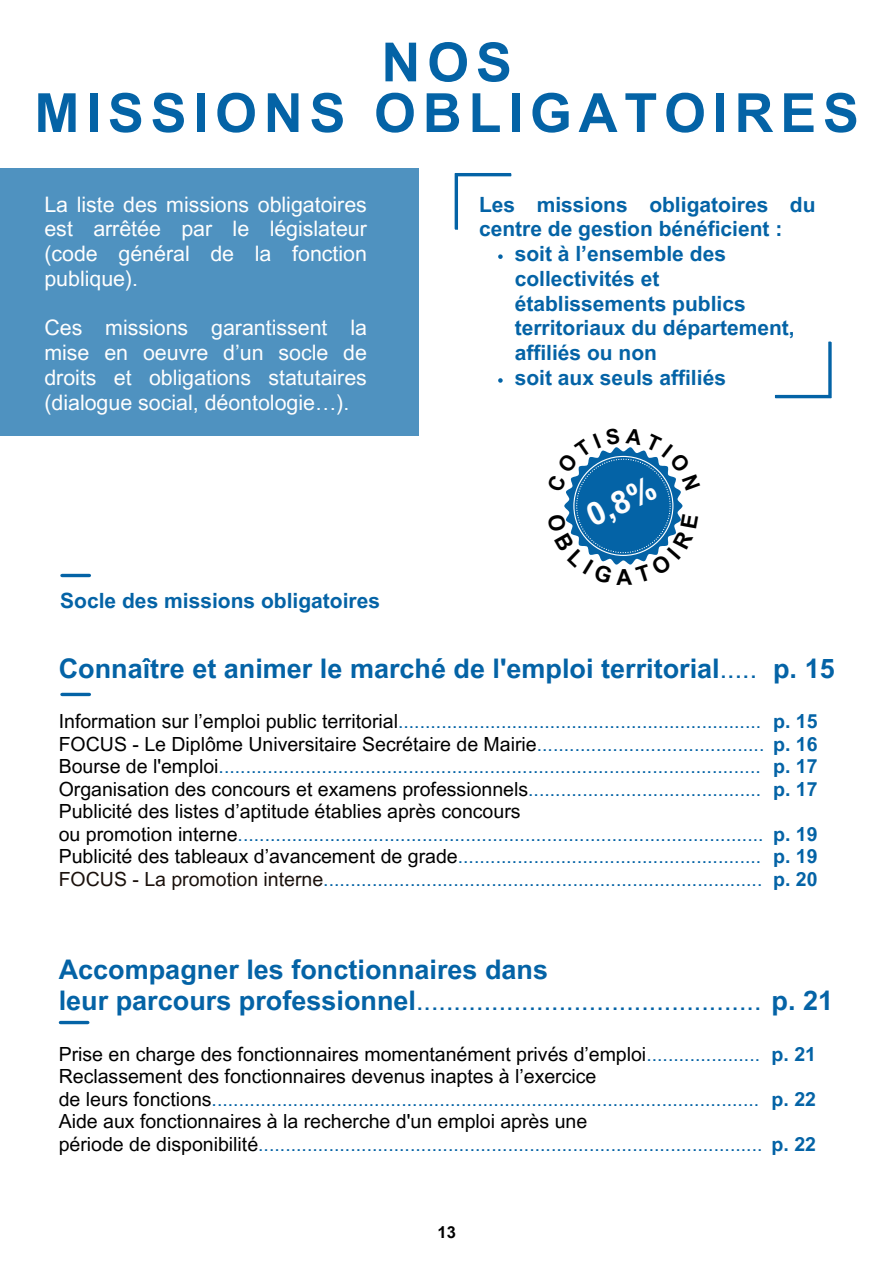
<style>
.page{position:relative;width:893px;height:1264px;background:#fff}
.page>*{position:absolute;margin:0;border:0;box-sizing:border-box;transform-origin:0 0}
.t1{font:700 54px/50.7px "Arial MT Pro";letter-spacing:.125em;color:#0463a6;text-align:center}
.t2{font:700 31.95px "Arial MT Pro";color:#fefefe}
.t3{font:700 27px/31.5px "Arial MT Pro";color:#0463a6}
.t4{font:21.3px/24.8px "Arial MT Pro";color:#fefefe;text-align:justify}
.t5{font:700 21px "Arial MT Pro";color:#0463a6}
.t6{font:19.5px/22.5px "Arial MT Pro";color:#0463a6}
.t7{font:19.5px "Arial MT Pro";color:#000}
.t8{font:700 19.5px "Arial MT Pro";color:#0463a6}
.t9{font:700 16.5px "Arial MT Pro";color:#000}
.s1{font-weight:400}
.s2{color:#000}
.s3{color:#1b110c}
.s4{color:#0463a6}
.s5{font-weight:700;color:#0463a6}
</style>
<div class="page">
<div style="left:0;top:168px;width:419px;height:267px;background:#4f92c0"></div>
<svg style="left:454px;top:173px;width:58px;height:57px"></svg>
<svg style="left:774px;top:341px;width:58px;height:58px"></svg>
<svg style="left:498px;top:254px;width:4px;height:5px"></svg>
<svg style="left:498px;top:378px;width:4px;height:5px"></svg>
<svg style="left:62px;top:692px;width:27px;height:4px"></svg>
<svg style="left:60px;top:1020px;width:28px;height:4px"></svg>
<hr style="left:62px;top:574px;width:27px;height:3px;background:#0463a6">
<svg style="left:564px;top:447px;width:119px;height:118px"></svg>
<p class="t1" style="left:34px;top:44px;width:826px">NOS<br>MISSIONS OBLIGATOIRES</p>
<h3 class="t4" style="left:44px;top:194px;width:324px">La liste des missions obligatoires est arrêtée par le législateur (code général de la fonction publique).</h3>
<p class="t4" style="left:44px;top:318px;width:324px">Ces missions garantissent la mise en oeuvre d’un socle de droits et obligations statutaires (dialogue social, déontologie…).</p>
<p class="t5" style="left:60px;top:593px;width:321px">Socle des missions obligatoires</p>
<p class="t5" style="left:479px;top:196px;width:338px">Les missions obligatoires du</p>
<p class="t5" style="left:479px;top:221px;width:305px">centre de gestion bénéficient :</p>
<p class="t5" style="left:514px;top:246px;width:213px">soit à l’ensemble des</p>
<p class="t5" style="left:514px;top:271px;width:146px">collectivités et</p>
<p class="t5" style="left:514px;top:295px;width:232px">établissements publics</p>
<p class="t5" style="left:514px;top:320px;width:281px">territoriaux du département,</p>
<p class="t5" style="left:514px;top:345px;width:144px">affiliés ou non</p>
<p class="t5" style="left:514px;top:370px;width:213px">soit aux seuls affiliés</p>
<h1 class="t2" style="left:583px;top:506px;width:74px;rotate:-25deg">0,8%</h1>
<h3 class="t3" style="left:59px;top:655px;width:700px">Connaître et animer le marché de l'emploi territorial<span class="s1">.....</span></h3>
<p class="t6" style="left:59px;top:712px;width:704px"><span class="s2">Information sur l’emploi public territorial</span>...................................................................</p>
<p class="t6" style="left:59px;top:757px;width:706px"><span class="s2">Bourse de l'emploi</span>....................................................................................................<br><span class="s2">Organisation des concours et examens professionnels</span>...........................................<br><span class="s2">Publicité des listes d’aptitude établies après concours<br>ou promotion interne</span>.................................................................................................<br><span class="s2">Publicité des tableaux d’avancement de grade</span>........................................................<br><span class="s3">FOCUS - La promotion interne</span>.................................................................................</p>
<p class="t3" style="left:773px;top:655px;width:63px">p. 15</p>
<p class="t8" style="left:773px;top:714px;width:46px">p. 15</p>
<p class="t7" style="left:59px;top:736px;width:760px">FOCUS - Le Diplôme Universitaire Secrétaire de Mairie<span class="s4">..........................................</span> <span class="s5">p. 16</span></p>
<p class="t8" style="left:773px;top:759px;width:46px">p. 17</p>
<p class="t8" style="left:773px;top:781px;width:46px">p. 17</p>
<h3 class="t8" style="left:773px;top:826px;width:46px">p. 19</h3>
<p class="t8" style="left:773px;top:849px;width:46px">p. 19</p>
<p class="t8" style="left:773px;top:871px;width:46px">p. 20</p>
<p class="t3" style="left:59px;top:956px;width:775px">Accompagner les fonctionnaires dans<br>leur parcours professionnel<span class="s1">..............................................</span> p. 21</p>
<p class="t7" style="left:59px;top:1046px;width:703px">Prise en charge des fonctionnaires momentanément privés d’emploi<span class="s4">.....................</span></p>
<p class="t7" style="left:59px;top:1069px;width:539px">Reclassement des fonctionnaires devenus inaptes à l’exercice</p>
<p class="t6" style="left:59px;top:1090px;width:702px"><span class="s2">de leurs fonctions</span>.....................................................................................................</p>
<p class="t7" style="left:59px;top:1114px;width:530px">Aide aux fonctionnaires à la recherche d'un emploi après une</p>
<h4 class="t6" style="left:59px;top:1135px;width:705px"><span class="s2">période de disponibilité</span>.............................................................................................</h4>
<p class="t8" style="left:771px;top:1046px;width:46px">p. 21</p>
<p class="t8" style="left:771px;top:1091px;width:46px">p. 22</p>
<p class="t8" style="left:771px;top:1136px;width:46px">p. 22</p>
<p class="t9" style="left:437px;top:1225px;width:20px">13</p>
</div>
